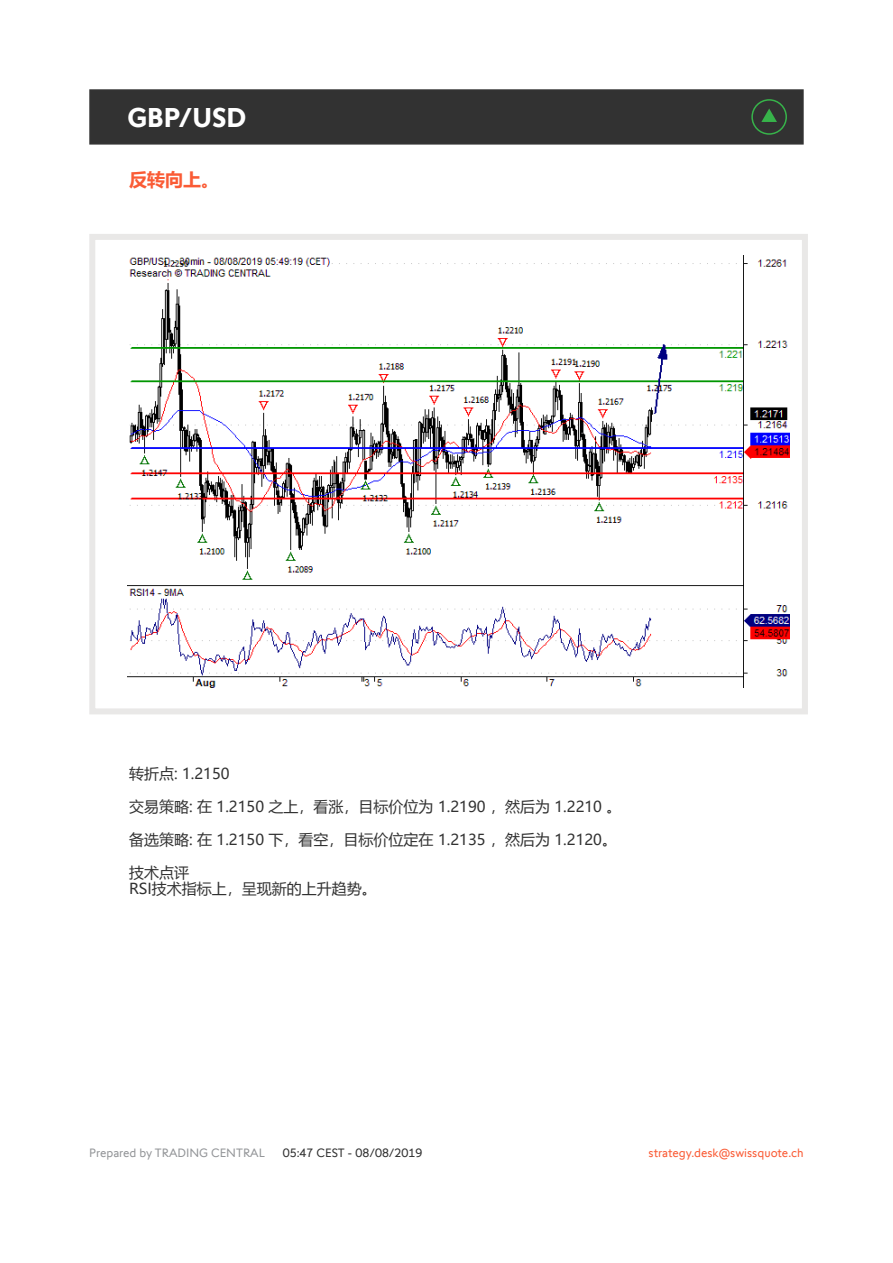
<style>
.page{position:relative;width:893px;height:1263px;background:#fff}
.page>*{position:absolute;margin:0;border:0;box-sizing:border-box;transform-origin:0 0}
.t1{font:700 27px "Swissquote CT";color:#fff}
.t2{font:700 18px "Microsoft Ya Hei UI";color:#fa5b35}
.t3{font:15px/16.5px "Microsoft Ya Hei UI";color:#323232}
.t4{font:12px "Swissquote CT";color:#fa5b35}
.t5{font:12px "Swissquote CT";color:#939598}
.t6{font:12px "Swissquote CT";color:#323232}
</style>
<div class="page">
<div style="left:89px;top:234px;width:719px;height:480px;border:6px solid #e9e8e7"></div>
<div style="left:89px;top:89px;width:715px;height:56px;background:#323232;border:2px solid #323232"></div>
<img style="left:128px;top:255px;width:661px;height:432px">
<svg style="left:751px;top:99px;width:36px;height:36px"></svg>
<h1 class="t1" style="left:128px;top:101px;width:120px">GBP/USD</h1>
<p class="t2" style="left:129px;top:167px;width:91px">反转向上。</p>
<p class="t3" style="left:129px;top:765px;width:102px">转折点: 1.2150</p>
<p class="t3" style="left:129px;top:798px;width:494px">交易策略: 在 1.2150 之上，看涨，目标价位为 1.2190 ，然后为 1.2210 。</p>
<p class="t3" style="left:129px;top:831px;width:489px">备选策略: 在 1.2150 下，看空，目标价位定在 1.2135 ，然后为 1.2120。</p>
<p class="t3" style="left:129px;top:864px;width:249px">技术点评<br>RSI技术指标上，呈现新的上升趋势。</p>
<p class="t5" style="left:89px;top:1145px;width:177px">Prepared by TRADING CENTRAL</p>
<p class="t6" style="left:283px;top:1145px;width:141px">05:47 CEST - 08/08/2019</p>
<p class="t4" style="left:649px;top:1145px;width:157px">strategy.desk@swissquote.ch</p>
</div>
